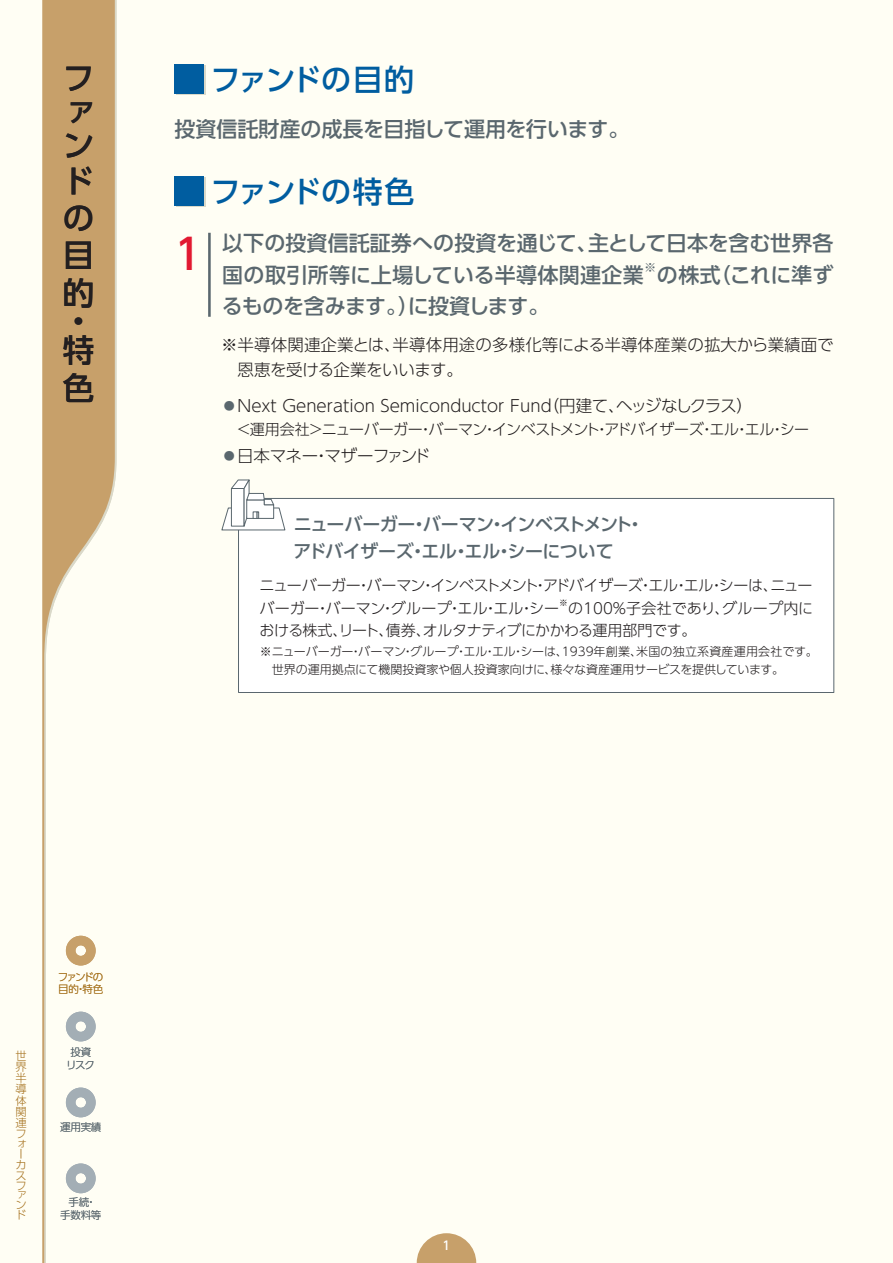
<style>
.page{position:relative;width:893px;height:1263px;background:#fffef4}
.page>*{position:absolute;margin:0;border:0;box-sizing:border-box;transform-origin:0 0}
.textbase{font:500 42px "UD Shin Go Pro";color:#e21931}
.t1{font:500 31.5px/37.2px "UD Shin Go Pro";color:#231f20;text-align:justify}
.A-大見出し{font:500 30px "UD Shin Go Pro";letter-spacing:-.045em;color:#005da0}
.C-14ptM{font:500 21px/31.5px "UD Shin Go Pro";color:#5a676e}
.C-14ptM-2{font:500 21px "UD Shin Go Pro";letter-spacing:-.03em;color:#5a676e}
.C-コラム見出し{font:500 18px/27px "UD Shin Go Pro";letter-spacing:-.03em;color:#5a676e}
.C-11pt{font:300 16.5px/24.8px "UD Shin Go Pro";color:#231f20}
.C-11pt-2{font:300 16.5px "UD Shin Go Pro";letter-spacing:-.03em;color:#231f20}
.A-10pt{font:300 15px/22.5px "UD Shin Go Pro";letter-spacing:-.02em;color:#231f20}
.C-10pt{font:300 15px "UD Shin Go Pro";letter-spacing:-.03em;color:#231f20}
.C-14ptM-3{font:500 12.3px "UD Shin Go Pro";color:#5a676e}
.A-8pt{font:300 12px/18px "UD Shin Go Pro";color:#231f20}
.t2{font:500 12px "UD Shin Go Pro";color:#fff}
.t3{font:300 11.25px/10.6px "UD Shin Go Pro";color:#a6721e}
.t4{font:300 10.5px/12.6px "UD Shin Go Pro";letter-spacing:-.02em;color:#5a676e;text-align:center}
.t5{font:300 10.5px/12.6px "UD Shin Go Pro";letter-spacing:-.13em;color:#a6721e}
.A-10pt-2{font:300 8.7px "UD Shin Go Pro";color:#231f20}
.s1{font-size:10.95px;color:#5a676e}
</style>
<div class="page">
<svg style="left:417px;top:1233px;width:59px;height:30px"></svg>
<svg style="left:43px;top:0;width:72px;height:1263px"></svg>
<svg style="left:66px;top:936px;width:30px;height:29px"></svg>
<svg style="left:66px;top:1012px;width:30px;height:29px"></svg>
<svg style="left:66px;top:1087px;width:30px;height:30px"></svg>
<svg style="left:66px;top:1163px;width:30px;height:30px"></svg>
<div style="left:176px;top:65px;width:30px;height:30px;background:#dad9c9"></div>
<div style="left:174px;top:64px;width:30px;height:30px;background:#005da0"></div>
<div style="left:176px;top:177px;width:30px;height:30px;background:#dad9c9"></div>
<div style="left:174px;top:176px;width:30px;height:30px;background:#005da0"></div>
<hr style="left:208px;top:233px;width:3px;height:84px;background:#5a676e">
<div style="left:238px;top:498px;width:596px;height:194px;background:#fff"></div>
<hr style="left:238px;top:498px;width:596px;height:1px;background:#5a676e">
<hr style="left:238px;top:499px;width:1px;height:193px;background:#5a676e">
<hr style="left:833px;top:499px;width:1px;height:193px;background:#5a676e">
<hr style="left:238px;top:692px;width:596px;height:1px;background:#5a676e">
<svg style="left:221px;top:479px;width:64px;height:51px"></svg>
<h2 class="t1" style="left:63px;top:61px;width:31px;line-height:33.2px">ファン</h2>
<h2 class="t1" style="left:63px;top:162px;width:31px">ドの目的</h2>
<h2 class="t1" style="left:63px;top:306px;width:32px;line-height:28.8px">・特</h2>
<h2 class="t1" style="left:63px;top:368px;width:32px">色</h2>
<p class="A-大見出し" style="left:210px;top:55px;width:205px">ファンドの目的</p>
<p class="C-14ptM" style="left:174px;top:113px;width:456px">投資信託財産の成長を目指して運用を行います。</p>
<p class="A-大見出し" style="left:210px;top:167px;width:205px">ファンドの特色</p>
<p class="textbase" style="left:174px;top:220px;width:29px">1</p>
<p class="C-14ptM" style="left:222px;top:227px;width:613px">以下の投資信託証券への投資を通じて、主として日本を含む世界各国の取引所等に上場している半導体関連企業</p>
<p class="C-14ptM-3" style="left:644px;top:258px;width:14px">※</p>
<p class="C-14ptM" style="left:657px;top:258px;width:178px">の株式（これに準ず</p>
<p class="C-14ptM-2" style="left:222px;top:289px;width:329px">るものを含みます。）に投資します。</p>
<p class="C-11pt" style="left:238px;top:332px;width:597px;text-indent:-16px">※半導体関連企業とは、半導体用途の多様化等による半導体産業の拡大から業績面で恩恵を受ける企業をいいます。</p>
<p class="C-11pt" style="left:224px;top:393px;width:530px"><span class="s1">●</span> Next Generation Semiconductor Fund（円建て、ヘッジなしクラス）</p>
<p class="C-10pt" style="left:236px;top:417px;width:574px">＜運用会社＞ニューバーガー・バーマン・インベストメント・アドバイザーズ・エル・エル・シー</p>
<p class="C-11pt-2" style="left:224px;top:442px;width:208px"><span class="s1">●</span> 日本マネー・マザーファンド</p>
<p class="C-コラム見出し" style="left:293px;top:510px;width:352px">ニューバーガー・バーマン・インベストメント・アドバイザーズ・エル・エル・シーについて</p>
<p class="A-10pt" style="left:260px;top:574px;width:554px">ニューバーガー・バーマン・インベストメント・アドバイザーズ・エル・エル・シーは、ニューバーガー・バーマン・グループ・エル・エル・シー</p>
<p class="A-10pt-2" style="left:559px;top:596px;width:10px">※</p>
<p class="A-10pt" style="left:260px;top:596px;width:555px;text-indent:309px">の100%子会社であり、グループ内における株式、リート、債券、オルタナティブにかかわる運用部門です。</p>
<p class="A-8pt" style="left:272px;top:642px;width:548px;text-indent:-12px">※ニューバーガー・バーマン・グループ・エル・エル・シーは、1939年創業、米国の独立系資産運用会社です。世界の運用拠点にて機関投資家や個人投資家向けに、様々な資産運用サービスを提供しています。</p>
<p class="t3" style="left:16px;top:1049px;width:12px">世界半導体関連フォーカスファン</p>
<p class="t3" style="left:16px;top:1209px;width:12px">ド</p>
<p class="t5" style="left:58px;top:970px;width:47px">ファンドの目的・特色</p>
<p class="t4" style="left:66px;top:1045px;width:30px">投資リスク</p>
<p class="t4" style="left:60px;top:1120px;width:43px">運用実績</p>
<p class="t4" style="left:60px;top:1195px;width:43px">手続・<br>手数料等</p>
<p class="t2" style="left:442px;top:1236px;width:9px">1</p>
</div>
